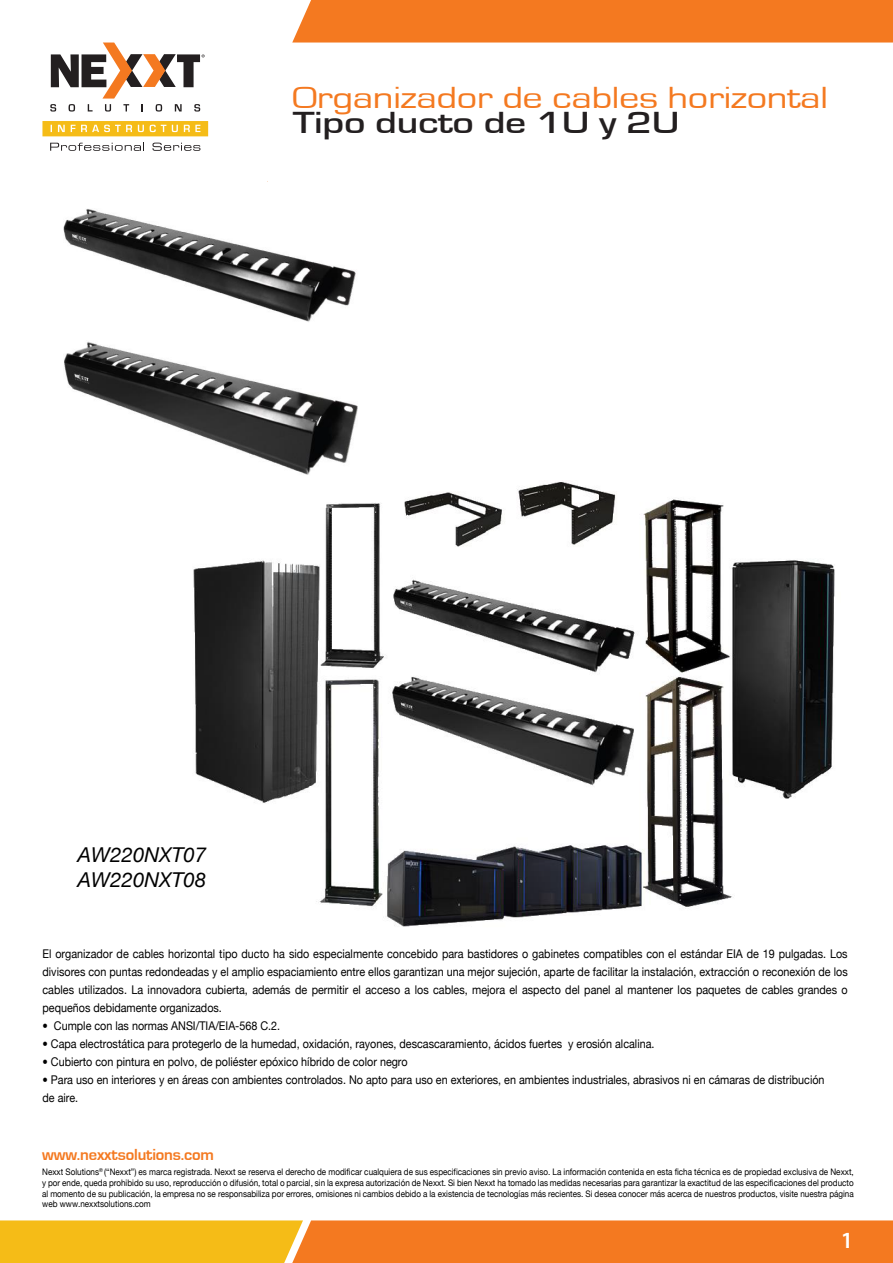
<style>
.page{position:relative;width:893px;height:1263px;background:#fff}
.page>*{position:absolute;margin:0;border:0;box-sizing:border-box;transform-origin:0 0}
.t1{font:31.5px "Eurostile T";letter-spacing:-.01em;color:#f47920;scale:1.29 1}
.t2{font:500 31.5px "Eurostile T";letter-spacing:-.01em;color:#231f20;scale:1.33 1}
.t3{font:600 23.25px "Myriad Pro";color:#fff}
.t4{font:italic 20.55px/24.6px "Helvetica Neue";color:#000}
.t5{font:700 16.5px "Eurostile T";letter-spacing:-.01em;color:#f47920}
.t6{font:12px/18px "Helvetica Neue";color:#000;text-align:justify;scale:.9 1}
.t7{font:9px/10.8px "Helvetica Neue";color:#000;text-align:justify;scale:.9 1}
</style>
<div class="page">
<img style="left:193px;top:482px;width:642px;height:445px">
<svg style="left:50px;top:143px;width:94px;height:8px"></svg>
<svg style="left:152px;top:143px;width:48px;height:8px"></svg>
<svg style="left:50px;top:43px;width:155px;height:69px"></svg>
<svg style="left:42px;top:121px;width:166px;height:15px;background:#f6c435"></svg>
<svg style="left:0;top:1220px;width:893px;height:43px;background:#f49121"></svg>
<div style="left:292px;top:0;width:601px;height:43px;background:#f47920"></div>
<img style="left:64px;top:209px;width:292px;height:113px">
<img style="left:64px;top:341px;width:294px;height:134px">
<h1 class="t1" style="left:292px;top:81px;width:417px">Organizador de cables horizontal</h1>
<h1 class="t2" style="left:293px;top:105px;width:292px">Tipo ducto de 1U y 2U</h1>
<h3 class="t4" style="left:78px;top:842px;width:130px">AW220NXT07<br>AW220NXT08</h3>
<p class="t6" style="left:43px;top:944px;width:896px">El organizador de cables horizontal tipo ducto ha sido especialmente concebido para bastidores o gabinetes compatibles con el estándar EIA de 19 pulgadas. Los divisores con puntas redondeadas y el amplio espaciamiento entre ellos garantizan una mejor sujeción, aparte de facilitar la instalación, extracción o reconexión de los cables utilizados. La innovadora cubierta, además de permitir el acceso a los cables, mejora el aspecto del panel al mantener los paquetes de cables grandes o pequeños debidamente organizados.</p>
<p class="t6" style="left:43px;top:1016px;width:266px">• Cumple con las normas ANSI/TIA/EIA-568 C.2.</p>
<p class="t6" style="left:43px;top:1034px;width:681px">• Capa electrostática para protegerlo de la humedad, oxidación, rayones, descascaramiento, ácidos fuertes y erosión alcalina.</p>
<p class="t6" style="left:43px;top:1052px;width:407px">• Cubierto con pintura en polvo, de poliéster epóxico híbrido de color negro</p>
<p class="t6" style="left:43px;top:1070px;width:870px">• Para uso en interiores y en áreas con ambientes controlados. No apto para uso en exteriores, en ambientes industriales, abrasivos ni en cámaras de distribución de aire.</p>
<h3 class="t5" style="left:42px;top:1146px;width:173px">www.nexxtsolutions.com</h3>
<p class="t7" style="left:42px;top:1166px;width:903px">Nexxt Solutions<sup>®</sup> (“Nexxt”) es marca registrada. Nexxt se reserva el derecho de modificar cualquiera de sus especificaciones sin previo aviso. La información contenida en esta ficha técnica es de propiedad exclusiva de Nexxt, y por ende, queda prohibido su uso, reproducción o difusión, total o parcial, sin la expresa autorización de Nexxt. Si bien Nexxt ha tomado las medidas necesarias para garantizar la exactitud de las especificaciones del producto al momento de su publicación, la empresa no se responsabiliza por errores, omisiones ni cambios debido a la existencia de tecnologías más recientes. Si desea conocer más acerca de nuestros productos, visite nuestra página web www.nexxtsolutions.com</p>
<h2 class="t3" style="left:841px;top:1226px;width:14px">1</h2>
</div>
